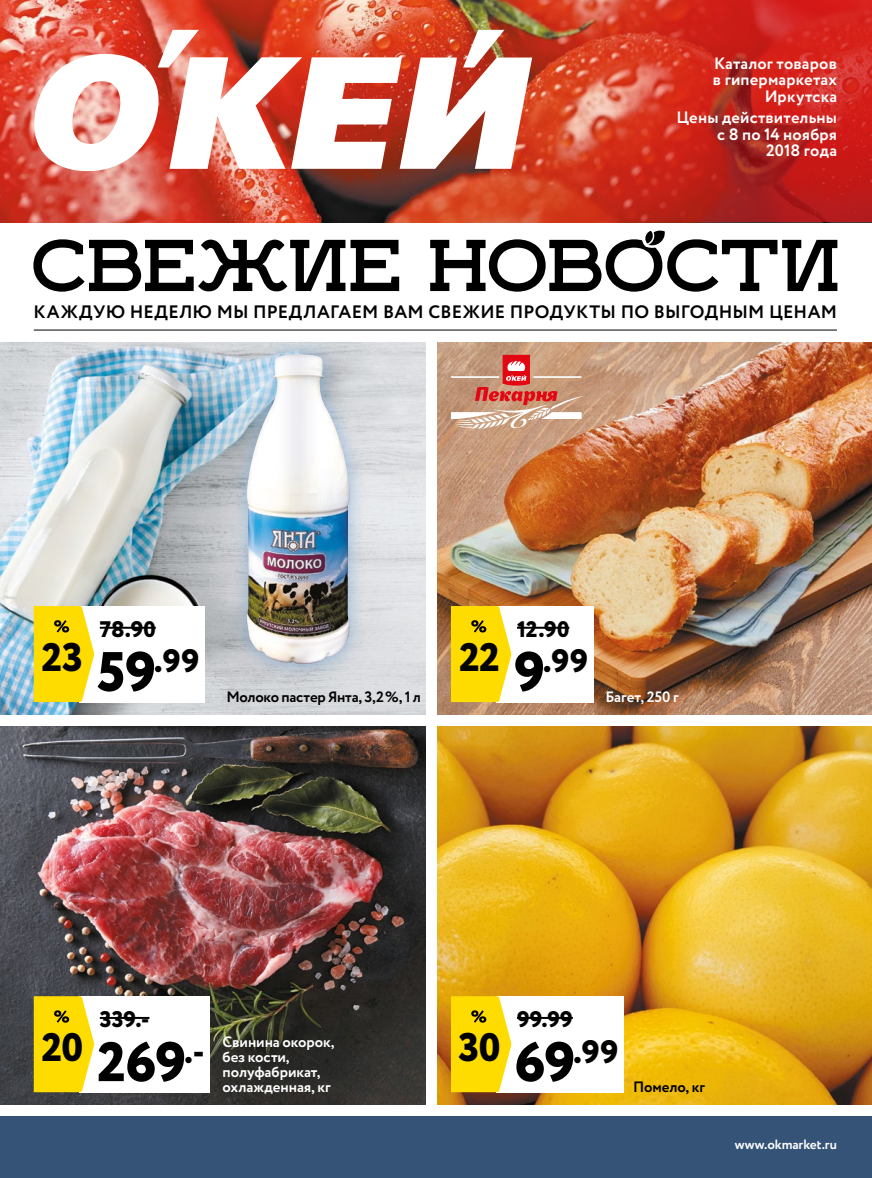
<style>
.page{position:relative;width:872px;height:1178px;background:#fff}
.page>*{position:absolute;margin:0;border:0;box-sizing:border-box;transform-origin:0 0}
.t1{font:69px "Ikra Slab";letter-spacing:.005em;color:#000}
.t2{font:800 55.5px "Circe";letter-spacing:-.02em;color:#000}
.t3{font:800 39.75px "Circe";letter-spacing:-.015em;color:#000}
.t4{font:800 32.4px "Circe";color:#000}
.t5{font:800 22.5px "Circe";letter-spacing:.005em;color:#000}
.t6{font:700 18px "Circe";letter-spacing:.015em;color:#000}
.t7{font:700 16.5px/16.5px "Circe";letter-spacing:.01em;color:#fff;text-align:right}
.t8{font:700 15px/15px "Circe";letter-spacing:-.005em;color:#fff}
.t9{font:700 15px "Circe";letter-spacing:-.015em;color:#000}
.t10{font:700 13.5px "Circe";letter-spacing:-.005em;color:#fff}
</style>
<div class="page">
<img style="left:0;top:0;width:546px;height:222px">
<svg style="left:546px;top:0;width:326px;height:222px;background:#ca3024"></svg>
<img style="left:0;top:342px;width:425px;height:372px">
<img style="left:437px;top:726px;width:435px;height:378px">
<img style="left:0;top:726px;width:425px;height:378px">
<img style="left:437px;top:342px;width:435px;height:372px">
<div style="left:79px;top:996px;width:130px;height:96px;background:#fff"></div>
<hr style="left:100px;top:1017px;width:49px;height:2px;background:#000">
<svg style="left:34px;top:996px;width:60px;height:96px;background:#fadb19"></svg>
<div style="left:496px;top:996px;width:128px;height:96px;background:#fff"></div>
<hr style="left:517px;top:1017px;width:56px;height:2px;background:#000">
<svg style="left:451px;top:996px;width:60px;height:96px;background:#fadb18"></svg>
<div style="left:496px;top:606px;width:97px;height:96px;background:#fff"></div>
<hr style="left:517px;top:627px;width:52px;height:2px;background:#000">
<svg style="left:451px;top:606px;width:60px;height:96px;background:#fadb18"></svg>
<div style="left:79px;top:606px;width:125px;height:96px;background:#fff"></div>
<hr style="left:100px;top:627px;width:56px;height:2px;background:#000">
<svg style="left:34px;top:606px;width:60px;height:96px;background:#fbdc19"></svg>
<div style="left:0;top:1116px;width:872px;height:62px;background:#355377"></div>
<svg style="left:28px;top:30px;width:504px;height:142px"></svg>
<hr style="left:34px;top:330px;width:803px;height:1px;background:#000">
<svg style="left:639px;top:188px;width:30px;height:58px"></svg>
<svg style="left:451px;top:355px;width:134px;height:77px;background:#d0957f"></svg>
<div style="left:230px;top:337px;width:136px;height:344px;background:#4d92cf;opacity:.5"></div>
<img style="left:247px;top:354px;width:103px;height:311px">
<p class="t7" style="left:713px;top:56px;width:125px">Каталог товаров в гипермаркетах<br>Иркутска</p>
<p class="t7" style="left:676px;top:110px;width:162px">Цены действительны с 8 по 14 ноября<br>2018 года</p>
<h1 class="t1" style="left:31px;top:222px;width:809px">СВЕЖИЕ НОВОСТИ</h1>
<p class="t6" style="left:34px;top:300px;width:805px">КАЖДУЮ НЕДЕЛЮ МЫ ПРЕДЛАГАЕМ ВАМ СВЕЖИЕ ПРОДУКТЫ ПО ВЫГОДНЫМ ЦЕНАМ</p>
<h3 class="t3" style="left:42px;top:630px;width:43px">23</h3>
<h3 class="t5" style="left:100px;top:614px;width:57px">78.90</h3>
<h3 class="t4" style="left:154px;top:639px;width:47px">.99</h3>
<h2 class="t2" style="left:97px;top:634px;width:61px">59</h2>
<p class="t9" style="left:226px;top:687px;width:196px">Молоко пастер Янта, 3,2%, 1 л</p>
<h3 class="t3" style="left:459px;top:630px;width:42px">22</h3>
<h3 class="t5" style="left:517px;top:614px;width:54px">12.90</h3>
<h3 class="t4" style="left:543px;top:639px;width:47px">.99</h3>
<h2 class="t2" style="left:514px;top:634px;width:33px">9</h2>
<p class="t8" style="left:605px;top:690px;width:75px">Багет, 250 г</p>
<h3 class="t5" style="left:100px;top:1004px;width:51px">339.-</h3>
<h3 class="t5" style="left:517px;top:1004px;width:57px">99.99</h3>
<h3 class="t3" style="left:458px;top:1021px;width:44px">30</h3>
<h3 class="t3" style="left:41px;top:1021px;width:43px">20</h3>
<h2 class="t2" style="left:514px;top:1024px;width:63px">69</h2>
<p class="t8" style="left:222px;top:1035px;width:114px">Свинина окорок, без кости, полуфабрикат,</p>
<h3 class="t4" style="left:573px;top:1029px;width:47px">.99</h3>
<h2 class="t2" style="left:97px;top:1024px;width:91px">269</h2>
<h3 class="t4" style="left:184px;top:1029px;width:22px">.-</h3>
<p class="t8" style="left:222px;top:1080px;width:110px">охлажденная, кг</p>
<p class="t9" style="left:633px;top:1077px;width:74px">Помело, кг</p>
<p class="t10" style="left:735px;top:1135px;width:103px">www.okmarket.ru</p>
</div>
